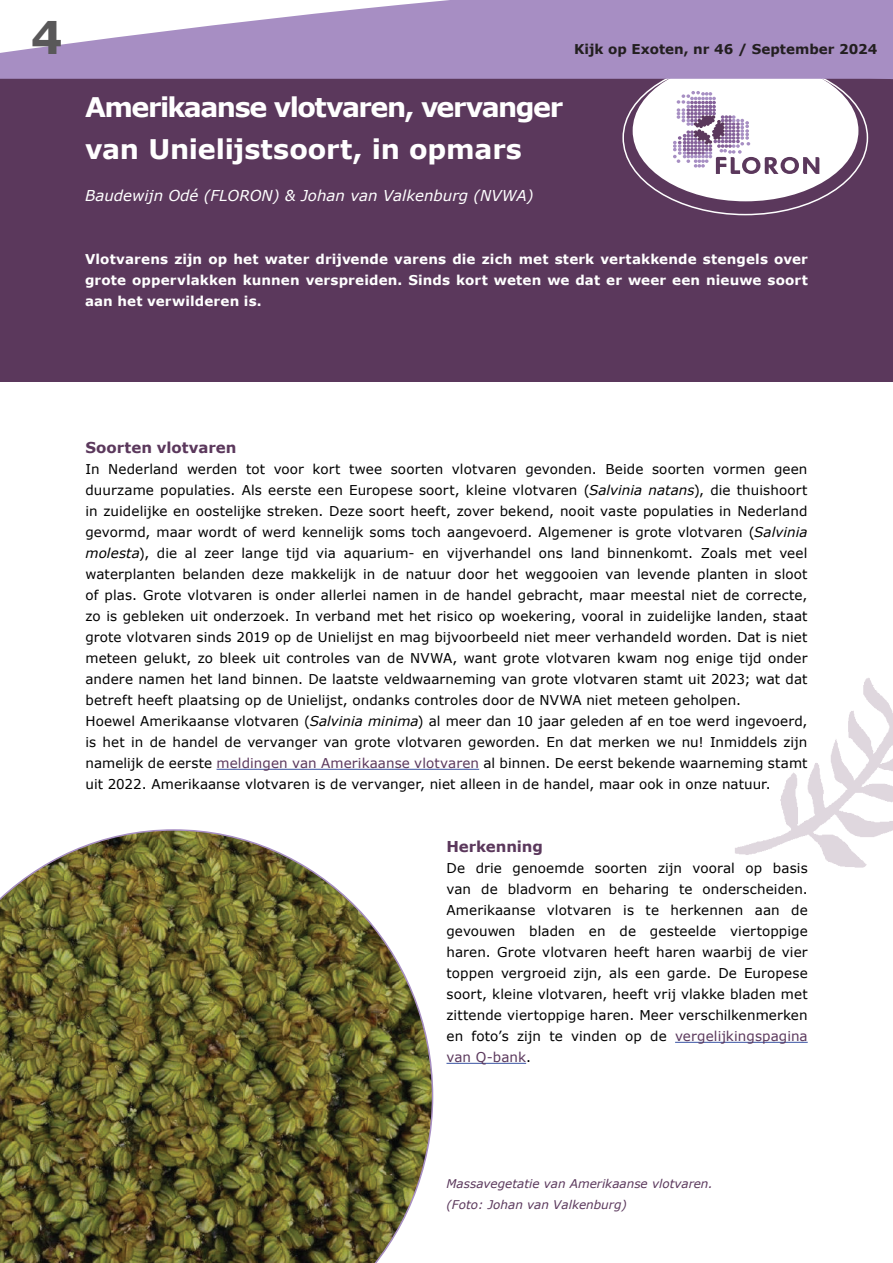
<style>
.page{position:relative;width:893px;height:1263px;background:#fff}
.page>*{position:absolute;margin:0;border:0;box-sizing:border-box;transform-origin:0 0}
.t1{font:700 45px "Verdana";color:#595859}
.t2{font:700 27px "Verdana";letter-spacing:-.045em;color:#fff}
.t3{font:700 27px "Verdana";letter-spacing:-.005em;color:#fff}
.t4{font:italic 15px "Verdana";color:#fff}
.t5{font:700 15px "Verdana";letter-spacing:-.005em;color:#5b385c}
.t6{font:13.5px/21px "Verdana";letter-spacing:.005em;color:#000}
.t7{font:700 13.5px/21px "Verdana";letter-spacing:.01em;color:#fff;text-align:justify}
.t8{font:700 13.5px "Verdana";color:#231f20}
.t9{font:italic 12px/21px "Verdana";color:#5b385c}
.s1{font-style:italic}
.s2{color:#5b385c}
</style>
<div class="page">
<img style="left:735px;top:678px;width:158px;height:190px">
<div style="left:0;top:75px;width:893px;height:306px;background:#5b385c"></div>
<div style="left:633px;top:60px;width:225px;height:141px;background:#fff;border-radius:50%"></div>
<svg style="left:0;top:0;width:664px;height:79px;fill:#a78ec3"></svg>
<div style="left:664px;top:0;width:229px;height:80px;background:#a78ec3"></div>
<svg style="left:673px;top:91px;width:146px;height:83px"></svg>
<hr style="left:217px;top:769px;width:262px;height:1px;background:#3853a3">
<svg style="left:0;top:829px;width:433px;height:434px;background:#757143"></svg>
<hr style="left:675px;top:1042px;width:133px;height:1px;background:#3853a3">
<hr style="left:446px;top:1063px;width:80px;height:1px;background:#3853a3">
<h1 class="t1" style="left:31px;top:8px;width:33px">4</h1>
<p class="t8" style="left:574px;top:40px;width:305px">Kijk op Exoten, nr 46 / September 2024</p>
<h2 class="t2" style="left:85px;top:90px;width:480px">Amerikaanse vlotvaren, vervanger</h2>
<h2 class="t3" style="left:85px;top:132px;width:438px">van Unielijstsoort, in opmars</h2>
<p class="t4" style="left:85px;top:186px;width:450px">Baudewijn Odé (FLORON) &amp; Johan van Valkenburg (NVWA)</p>
<p class="t7" style="left:85px;top:249px;width:724px">Vlotvarens zijn op het water drijvende varens die zich met sterk vertakkende stengels over grote oppervlakken kunnen verspreiden. Sinds kort weten we dat er weer een nieuwe soort aan het verwilderen is.</p>
<p class="t5" style="left:85px;top:438px;width:153px">Soorten vlotvaren</p>
<p class="t6" style="left:85px;top:459px;width:723px">In Nederland werden tot voor kort twee soorten vlotvaren gevonden. Beide soorten vormen geen duurzame populaties. Als eerste een Europese soort, kleine vlotvaren (<span class="s1">Salvinia natans</span>), die thuishoort in zuidelijke en oostelijke streken. Deze soort heeft, zover bekend, nooit vaste populaties in Nederland gevormd, maar wordt of werd kennelijk soms toch aangevoerd. Algemener is grote vlotvaren (<span class="s1">Salvinia molesta</span>), die al zeer lange tijd via aquarium- en vijverhandel ons land binnenkomt. Zoals met veel waterplanten belanden deze makkelijk in de natuur door het weggooien van levende planten in sloot of plas. Grote vlotvaren is onder allerlei namen in de handel gebracht, maar meestal niet de correcte, zo is gebleken uit onderzoek. In verband met het risico op woekering, vooral in zuidelijke landen, staat grote vlotvaren sinds 2019 op de Unielijst en mag bijvoorbeeld niet meer verhandeld worden. Dat is niet meteen gelukt, zo bleek uit controles van de NVWA, want grote vlotvaren kwam nog enige tijd onder andere namen het land binnen. De laatste veldwaarneming van grote vlotvaren stamt uit 2023; wat dat betreft heeft plaatsing op de Unielijst, ondanks controles door de NVWA niet meteen geholpen.<br>Hoewel Amerikaanse vlotvaren (<span class="s1">Salvinia minima</span>) al meer dan 10 jaar geleden af en toe werd ingevoerd, is het in de handel de vervanger van grote vlotvaren geworden. En dat merken we nu! Inmiddels zijn namelijk de eerste <span class="s2">meldingen van Amerikaanse vlotvaren</span> al binnen. De eerst bekende waarneming stamt uit 2022. Amerikaanse vlotvaren is de vervanger, niet alleen in de handel, maar ook in onze natuur.</p>
<p class="t5" style="left:446px;top:837px;width:98px">Herkenning</p>
<p class="t6" style="left:446px;top:858px;width:363px;text-align:justify">De drie genoemde soorten zijn vooral op basis van de bladvorm en beharing te onderscheiden.<br>Amerikaanse vlotvaren is te herkennen aan de gevouwen bladen en de gesteelde viertoppige haren. Grote vlotvaren heeft haren waarbij de vier toppen vergroeid zijn, als een garde. De Europese soort, kleine vlotvaren, heeft vrij vlakke bladen met zittende viertoppige haren. Meer verschilkenmerken en foto’s zijn te vinden op de <span class="s2">vergelijkingspagina van Q-bank</span>.</p>
<p class="t9" style="left:446px;top:1173px;width:268px">Massavegetatie van Amerikaanse vlotvaren. (Foto: Johan van Valkenburg)</p>
</div>
